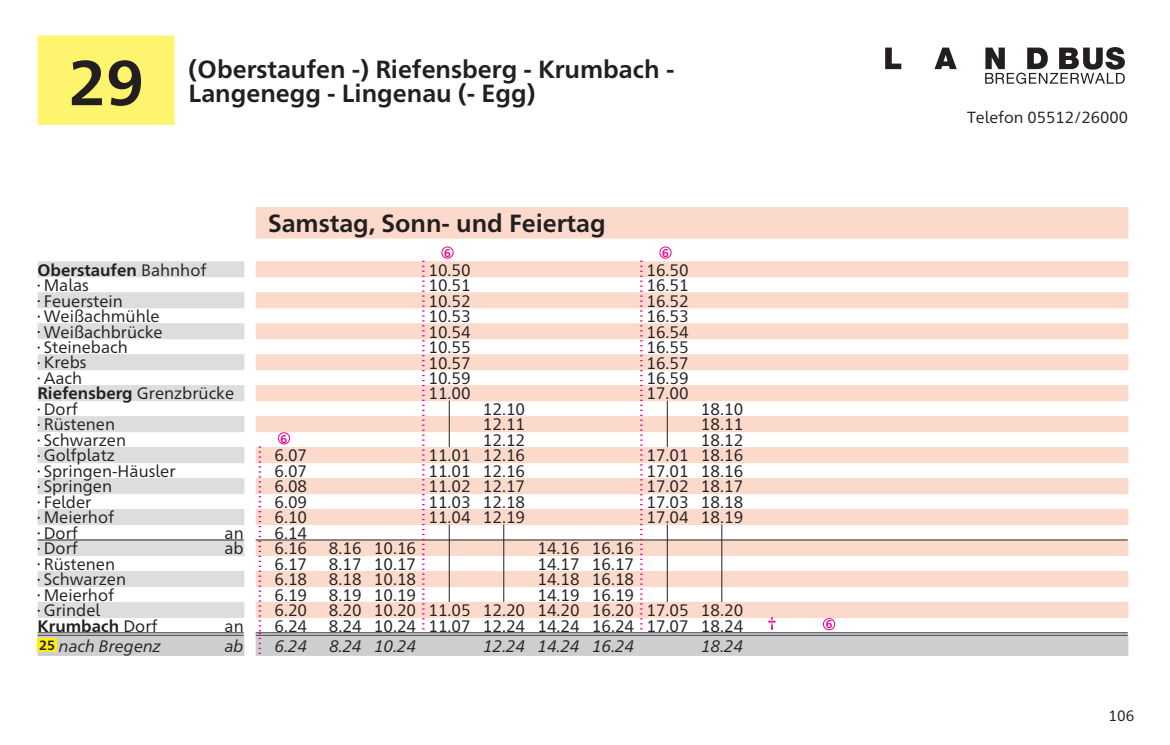
<style>
.page{position:relative;width:1170px;height:745px;background:#fff}
.page>*{position:absolute;margin:0;border:0;box-sizing:border-box;transform-origin:0 0}
.t1{font:700 63.25px "Neue Frutiger VVV";color:#231f20}
.t2{font:700 24.75px/24.8px "Neue Frutiger VVV";color:#231f20}
.t3{font:16.5px/15.5px "Neue Frutiger VVV";color:#231f20;text-align:justify}
.t4{font:700 16.5px "Neue Frutiger VVV";color:#231f20}
.t5{font:italic 16.5px "Neue Frutiger VVV";color:#231f20}
.t6{font:16px "Neue Frutiger VVV";color:#231f20}
.t7{font:15px "Neue Frutiger 1450 for VV";color:#231f20}
.t8{font:700 11.25px "Neue Frutiger VVV";color:#ed028c}
.s1{font-weight:400}
.s2{font-weight:700;font-style:normal;font-size:13.5px}
</style>
<div class="page">
<div style="left:256px;top:207px;width:872px;height:31px;background:#fcdacb"></div>
<div style="left:38px;top:261px;width:206px;height:16px;background:#dcdddf"></div>
<div style="left:38px;top:385px;width:206px;height:16px;background:#dcdddf"></div>
<div style="left:38px;top:635px;width:206px;height:20px;background:#cdced0"></div>
<hr style="left:38px;top:632px;width:206px;height:1px;background:#231f20">
<hr style="left:38px;top:634px;width:206px;height:1px;background:#231f20">
<div style="left:38px;top:35px;width:136px;height:90px;background:#fff46e"></div>
<svg style="left:885px;top:48px;width:16px;height:21px"></svg>
<svg style="left:934px;top:48px;width:22px;height:21px"></svg>
<svg style="left:985px;top:47px;width:139px;height:37px"></svg>
<div style="left:38px;top:292px;width:206px;height:16px;background:#dcdddf"></div>
<div style="left:38px;top:323px;width:206px;height:16px;background:#dcdddf"></div>
<div style="left:38px;top:354px;width:206px;height:16px;background:#dcdddf"></div>
<div style="left:38px;top:416px;width:206px;height:16px;background:#dcdddf"></div>
<div style="left:38px;top:447px;width:206px;height:16px;background:#dcdddf"></div>
<svg style="left:38px;top:470px;width:206px;height:24px"></svg>
<svg style="left:38px;top:501px;width:206px;height:23px"></svg>
<svg style="left:38px;top:532px;width:206px;height:23px"></svg>
<svg style="left:38px;top:563px;width:206px;height:23px"></svg>
<svg style="left:38px;top:594px;width:206px;height:23px"></svg>
<div style="left:38px;top:637px;width:19px;height:14px;background:#fff101"></div>
<div style="left:441px;top:246px;width:12px;height:12px;border:1px solid #ed028c;border-radius:50%"></div>
<div style="left:659px;top:246px;width:12px;height:12px;border:1px solid #ed028c;border-radius:50%"></div>
<svg style="left:256px;top:260px;width:872px;height:395px"></svg>
<hr style="left:666px;top:400px;width:1px;height:47px;background:#231f20">
<hr style="left:666px;top:524px;width:1px;height:77px;background:#231f20">
<hr style="left:721px;top:524px;width:1px;height:77px;background:#231f20">
<h1 class="t1" style="left:68px;top:57px;width:77px">29</h1>
<h2 class="t2" style="left:189px;top:58px;width:487px">(Oberstaufen -) Riefensberg - Krumbach -<br>Langenegg - Lingenau (- Egg)</h2>
<p class="t4" style="left:38px;top:263px;width:170px">Oberstaufen <span class="s1">Bahnhof</span></p>
<p class="t3" style="left:44px;top:279px;width:47px">Malas</p>
<p class="t3" style="left:44px;top:294px;width:81px">Feuerstein</p>
<p class="t3" style="left:44px;top:309px;width:117px">Weißachmühle</p>
<p class="t3" style="left:44px;top:325px;width:120px">Weißachbrücke</p>
<p class="t3" style="left:44px;top:340px;width:86px">Steinebach</p>
<p class="t3" style="left:44px;top:356px;width:44px">Krebs</p>
<p class="t3" style="left:44px;top:371px;width:40px">Aach</p>
<p class="t4" style="left:38px;top:386px;width:198px">Riefensberg <span class="s1">Grenzbrücke</span></p>
<p class="t3" style="left:44px;top:402px;width:36px">Dorf</p>
<p class="t3" style="left:44px;top:418px;width:73px">Rüstenen</p>
<p class="t3" style="left:44px;top:433px;width:84px">Schwarzen</p>
<p class="t3" style="left:44px;top:449px;width:73px">Golfplatz</p>
<p class="t3" style="left:44px;top:464px;width:133px">Springen-Häusler</p>
<p class="t3" style="left:44px;top:480px;width:70px">Springen</p>
<p class="t3" style="left:44px;top:495px;width:49px">Felder</p>
<p class="t3" style="left:44px;top:510px;width:72px">Meierhof</p>
<p class="t3" style="left:44px;top:526px;width:36px">Dorf</p>
<p class="t3" style="left:224px;top:526px;width:21px">an</p>
<p class="t3" style="left:44px;top:541px;width:36px">Dorf</p>
<p class="t3" style="left:224px;top:541px;width:21px">ab</p>
<p class="t3" style="left:44px;top:557px;width:73px">Rüstenen</p>
<p class="t3" style="left:44px;top:572px;width:84px">Schwarzen</p>
<p class="t3" style="left:44px;top:588px;width:72px">Meierhof</p>
<p class="t3" style="left:44px;top:603px;width:58px">Grindel</p>
<p class="t4" style="left:38px;top:618px;width:121px">Krumbach <span class="s1">Dorf</span></p>
<p class="t3" style="left:224px;top:619px;width:21px">an</p>
<p class="t5" style="left:39px;top:638px;width:123px"><span class="s2">25</span> nach Bregenz</p>
<p class="t5" style="left:225px;top:638px;width:20px">ab</p>
<h2 class="t2" style="left:268px;top:213px;width:339px">Samstag, Sonn- und Feiertag</h2>
<p class="t8" style="left:280px;top:434px;width:8px">6</p>
<p class="t3" style="left:274px;top:449px;width:34px">6.07<br>6.07<br>6.08<br>6.09<br>6.10<br>6.14<br>6.16<br>6.17<br>6.18<br>6.19<br>6.20<br>6.24</p>
<p class="t5" style="left:275px;top:639px;width:34px">6.24</p>
<p class="t3" style="left:329px;top:541px;width:34px">8.16<br>8.17<br>8.18<br>8.19<br>8.20<br>8.24</p>
<p class="t5" style="left:329px;top:639px;width:34px">8.24</p>
<p class="t3" style="left:374px;top:541px;width:44px">10.16<br>10.17<br>10.18<br>10.19<br>10.20<br>10.24</p>
<p class="t5" style="left:374px;top:639px;width:43px">10.24</p>
<p class="t8" style="left:444px;top:248px;width:8px">6</p>
<p class="t3" style="left:428px;top:263px;width:44px">10.50<br>10.51<br>10.52<br>10.53<br>10.54<br>10.55<br>10.57<br>10.59<br>11.00</p>
<p class="t3" style="left:428px;top:449px;width:44px">11.01<br>11.01<br>11.02<br>11.03<br>11.04</p>
<p class="t3" style="left:483px;top:402px;width:44px">12.10<br>12.11<br>12.12<br>12.16<br>12.16<br>12.17<br>12.18<br>12.19</p>
<p class="t3" style="left:428px;top:603px;width:44px">11.05<br>11.07</p>
<p class="t3" style="left:483px;top:603px;width:44px">12.20<br>12.24</p>
<p class="t5" style="left:483px;top:639px;width:43px">12.24</p>
<p class="t3" style="left:537px;top:541px;width:44px">14.16<br>14.17<br>14.18<br>14.19<br>14.20<br>14.24</p>
<p class="t5" style="left:538px;top:639px;width:43px">14.24</p>
<p class="t3" style="left:592px;top:542px;width:44px">16.16<br>16.17<br>16.18<br>16.19<br>16.20<br>16.24</p>
<p class="t5" style="left:592px;top:639px;width:43px">16.24</p>
<p class="t8" style="left:662px;top:248px;width:8px">6</p>
<p class="t3" style="left:646px;top:263px;width:44px">16.50<br>16.51<br>16.52<br>16.53<br>16.54<br>16.55<br>16.57<br>16.59<br>17.00</p>
<p class="t3" style="left:646px;top:449px;width:44px">17.01<br>17.01<br>17.02<br>17.03<br>17.04</p>
<p class="t3" style="left:701px;top:402px;width:44px">18.10<br>18.11<br>18.12<br>18.16<br>18.16<br>18.17<br>18.18<br>18.19</p>
<p class="t3" style="left:646px;top:603px;width:44px">17.05<br>17.07</p>
<p class="t3" style="left:701px;top:603px;width:44px">18.20<br>18.24</p>
<p class="t5" style="left:701px;top:639px;width:43px">18.24</p>
<p class="t8" style="left:825px;top:619px;width:8px">6</p>
<p class="t6" style="left:967px;top:111px;width:162px">Telefon 05512/26000</p>
<p class="t7" style="left:1108px;top:704px;width:27px">106</p>
</div>
